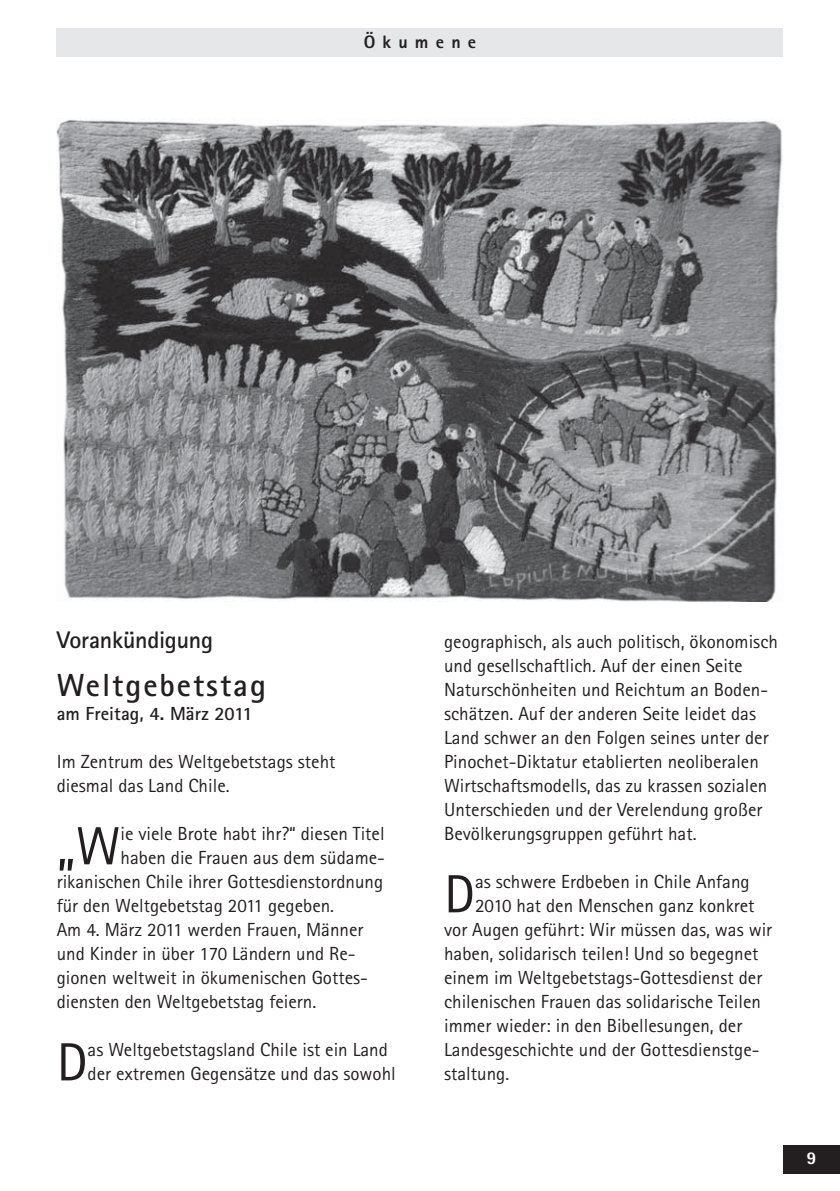
<style>
.page{position:relative;width:840px;height:1191px;background:#fff}
.page>*{position:absolute;margin:0;border:0;box-sizing:border-box;transform-origin:0 0}
.t1{font:53.8px "Rotis Sans Serif";color:#231f20}
.t2{font:700 32px "Rotis Sans Serif";letter-spacing:.06em;color:#231f20}
.t3{font:700 24px "Rotis Sans Serif";letter-spacing:-.015em;color:#231f20}
.t4{font:19px/24px "Rotis Sans Serif";color:#231f20}
.t5{font:700 19px "Rotis Sans Serif";color:#231f20}
.t6{font:800 18px "Rotis Sans Serif";letter-spacing:.4em;color:#231f20}
.t7{font:800 18px "Rotis Sans Serif";color:#fff}
</style>
<div class="page">
<div style="left:782px;top:1145px;width:57px;height:29px;background:#231f20"></div>
<div style="left:57px;top:28px;width:725px;height:29px;background:#e6e7e8"></div>
<img style="left:57px;top:119px;width:725px;height:482px">
<p class="t6" style="left:363px;top:36px;width:114px">Ökumene</p>
<p class="t3" style="left:57px;top:631px;width:158px">Vorankündigung</p>
<h2 class="t2" style="left:57px;top:674px;width:211px">Weltgebetstag</h2>
<p class="t5" style="left:57px;top:707px;width:197px">am Freitag, 4. März 2011</p>
<p class="t4" style="left:57px;top:751px;width:280px">Im Zentrum des Weltgebetstags steht diesmal das Land Chile.</p>
<h1 class="t1" style="left:57px;top:827px;width:65px">„W</h1>
<p class="t4" style="left:120px;top:823px;width:265px">ie viele Brote habt ihr?“ diesen Titel</p>
<p class="t4" style="left:120px;top:847px;width:266px">haben die Frauen aus dem südame-</p>
<p class="t4" style="left:57px;top:871px;width:328px">rikanischen Chile ihrer Gottesdienstordnung</p>
<p class="t4" style="left:57px;top:895px;width:279px">für den Weltgebetstag 2011 gegeben.</p>
<p class="t4" style="left:57px;top:919px;width:308px">Am 4. März 2011 werden Frauen, Männer</p>
<p class="t4" style="left:57px;top:943px;width:300px">und Kinder in über 170 Ländern und Re-</p>
<p class="t4" style="left:57px;top:967px;width:312px">gionen weltweit in ökumenischen Gottes-</p>
<p class="t4" style="left:57px;top:991px;width:261px">diensten den Weltgebetstag feiern.</p>
<h1 class="t1" style="left:57px;top:1043px;width:32px">D</h1>
<p class="t4" style="left:88px;top:1039px;width:309px">as Weltgebetstagsland Chile ist ein Land der extremen Gegensätze und das sowohl</p>
<p class="t4" style="left:444px;top:631px;width:335px">geographisch, als auch politisch, ökonomisch und gesellschaftlich. Auf der einen Seite Naturschönheiten und Reichtum an Boden&shy;schätzen. Auf der anderen Seite leidet das Land schwer an den Folgen seines unter der Pinochet-Diktatur etablierten neoliberalen Wirtschaftsmodells, das zu krassen sozialen Unterschieden und der Verelendung großer Bevölkerungsgruppen geführt hat.</p>
<h1 class="t1" style="left:444px;top:875px;width:32px">D</h1>
<p class="t4" style="left:474px;top:871px;width:276px">as schwere Erdbeben in Chile Anfang</p>
<p class="t4" style="left:474px;top:895px;width:281px">2010 hat den Menschen ganz konkret</p>
<p class="t4" style="left:444px;top:919px;width:329px">vor Augen geführt: Wir müssen das, was wir</p>
<p class="t4" style="left:444px;top:943px;width:316px">haben, solidarisch teilen! Und so begegnet</p>
<p class="t4" style="left:444px;top:967px;width:319px">einem im Weltgebetstags-Gottesdienst der</p>
<p class="t4" style="left:444px;top:991px;width:318px">chilenischen Frauen das solidarische Teilen</p>
<p class="t4" style="left:444px;top:1015px;width:299px">immer wieder: in den Bibellesungen, der</p>
<p class="t4" style="left:444px;top:1039px;width:317px">Landesgeschichte und der Gottesdienstge-</p>
<p class="t4" style="left:444px;top:1063px;width:67px">staltung.</p>
<p class="t7" style="left:806px;top:1151px;width:12px">9</p>
</div>
